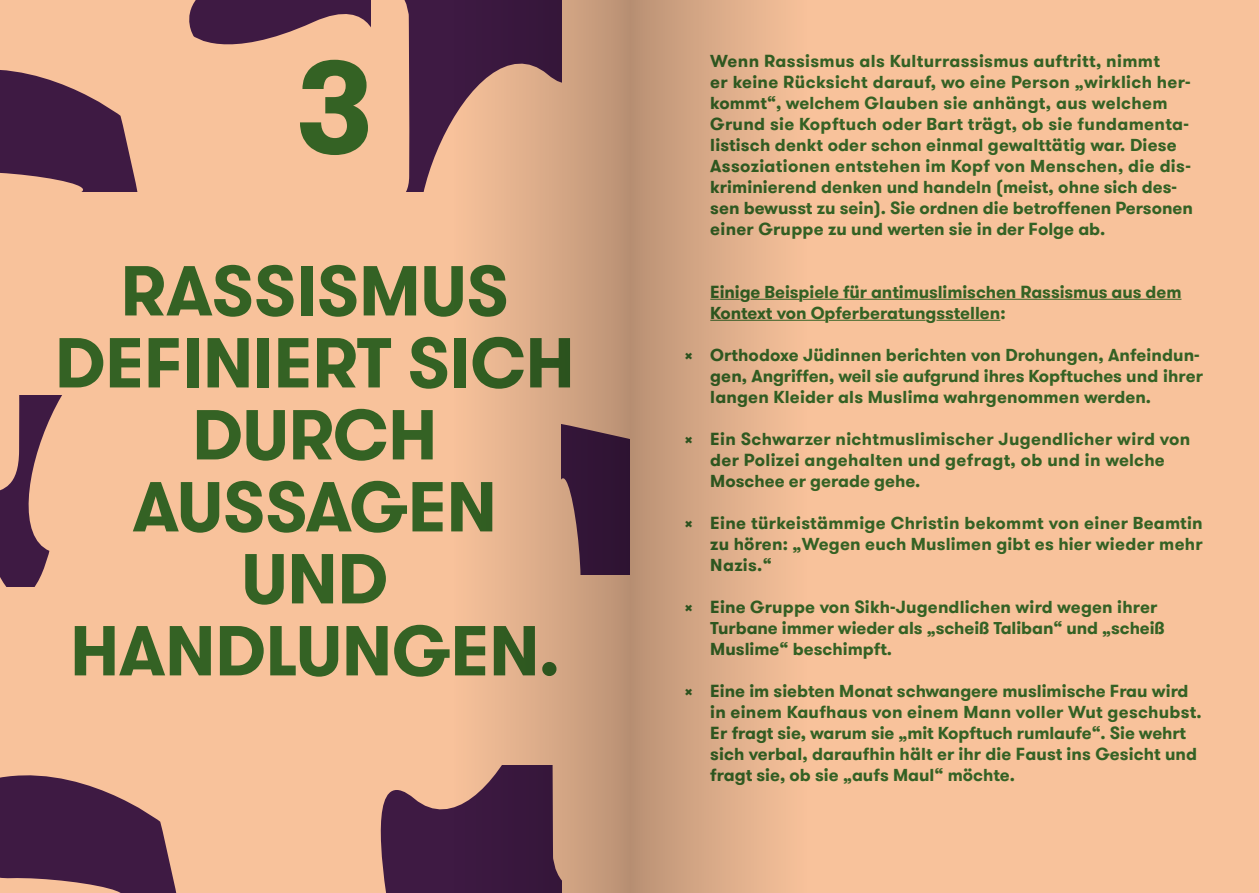
<style>
.page{position:relative;width:1259px;height:893px;background:#f8c29b}
.page>*{position:absolute;margin:0;border:0;box-sizing:border-box;transform-origin:0 0}
.t1{font:700 130.5px "GT Walsheim Pro";color:#346224}
.t2{font:700 70.5px/72px "GT Walsheim Pro";letter-spacing:-.005em;color:#346224;text-align:center}
.t3{font:700 17.25px/21px "GT Walsheim Pro";letter-spacing:.005em;color:#346224}
.s1{color:#f8c29b}
</style>
<div class="page">
<svg style="left:380px;top:790px;width:72px;height:103px;background:#57304e"></svg>
<svg style="left:0;top:395px;width:62px;height:192px"></svg>
<svg style="left:0;top:0;width:452px;height:191px"></svg>
<svg style="left:0;top:775px;width:177px;height:118px"></svg>
<hr style="left:750px;top:299px;width:431px;height:1px;background:#346224">
<hr style="left:710px;top:320px;width:215px;height:1px;background:#346224">
<hr style="left:936px;top:320px;width:64px;height:1px;background:#346224">
<div style="left:630px;top:0;width:177px;height:893px;background:linear-gradient(to right,#ba9275,#f8c39b)"></div>
<svg style="left:452px;top:0;width:177px;height:893px"></svg>
<h1 class="t1" style="left:296px;top:22px;width:80px">3</h1>
<h2 class="t2" style="left:55px;top:255px;width:521px">RASSISMUS<br>DEFINIERT SICH<br>DURCH<br>AUSSAGEN<br>UND<br>HANDLUNGEN.</h2>
<p class="t3" style="left:710px;top:51px;width:484px">Wenn Rassismus als Kulturrassismus auftritt, nimmt<br>er keine Rücksicht darauf, wo eine Person „wirklich her&shy;kommt“, welchem Glauben sie anhängt, aus welchem Grund sie Kopftuch oder Bart trägt, ob sie fundamenta&shy;listisch denkt oder schon einmal gewalttätig war. Diese Assoziationen entstehen im Kopf von Menschen, die dis&shy;kriminierend denken und handeln (meist, ohne sich des&shy;sen bewusst zu sein). Sie ordnen die betroffenen Personen einer Gruppe zu und werten sie in der Folge ab.</p>
<p class="t3" style="left:683px;top:344px;width:12px">×</p>
<p class="t3" style="left:683px;top:428px;width:12px">×</p>
<p class="t3" style="left:683px;top:512px;width:12px">×</p>
<p class="t3" style="left:683px;top:596px;width:12px">×</p>
<p class="t3" style="left:683px;top:680px;width:12px">×</p>
<p class="t3" style="left:710px;top:282px;width:473px">Einige Beis<span class="s1">p</span>iele für antimuslimischen Rassismus aus dem<br>Kontext von O<span class="s1">p</span>ferberatungsstellen:</p>
<p class="t3" style="left:710px;top:345px;width:494px">Orthodoxe Jüdinnen berichten von Drohungen, Anfeindun&shy;gen, Angriffen, weil sie aufgrund ihres Kopftuches und ihrer langen Kleider als Muslima wahrgenommen werden.</p>
<p class="t3" style="left:710px;top:429px;width:481px">Ein Schwarzer nichtmuslimischer Jugendlicher wird von der Polizei angehalten und gefragt, ob und in welche<br>Moschee er gerade gehe.</p>
<p class="t3" style="left:710px;top:513px;width:494px;text-align:justify">Eine türkeistämmige Christin bekommt von einer Beamtin zu hören: „Wegen euch Muslimen gibt es hier wieder mehr Nazis.“</p>
<p class="t3" style="left:710px;top:597px;width:456px">Eine Gruppe von Sikh-Jugendlichen wird wegen ihrer<br>Turbane immer wieder als „scheiß Taliban“ und „scheiß<br>Muslime“ beschimpft.</p>
<p class="t3" style="left:710px;top:681px;width:493px">Eine im siebten Monat schwangere muslimische Frau wird in einem Kaufhaus von einem Mann voller Wut geschubst.<br>Er fragt sie, warum sie „mit Kopftuch rumlaufe“. Sie wehrt sich verbal, daraufhin hält er ihr die Faust ins Gesicht und fragt sie, ob sie „aufs Maul“ möchte.</p>
</div>
